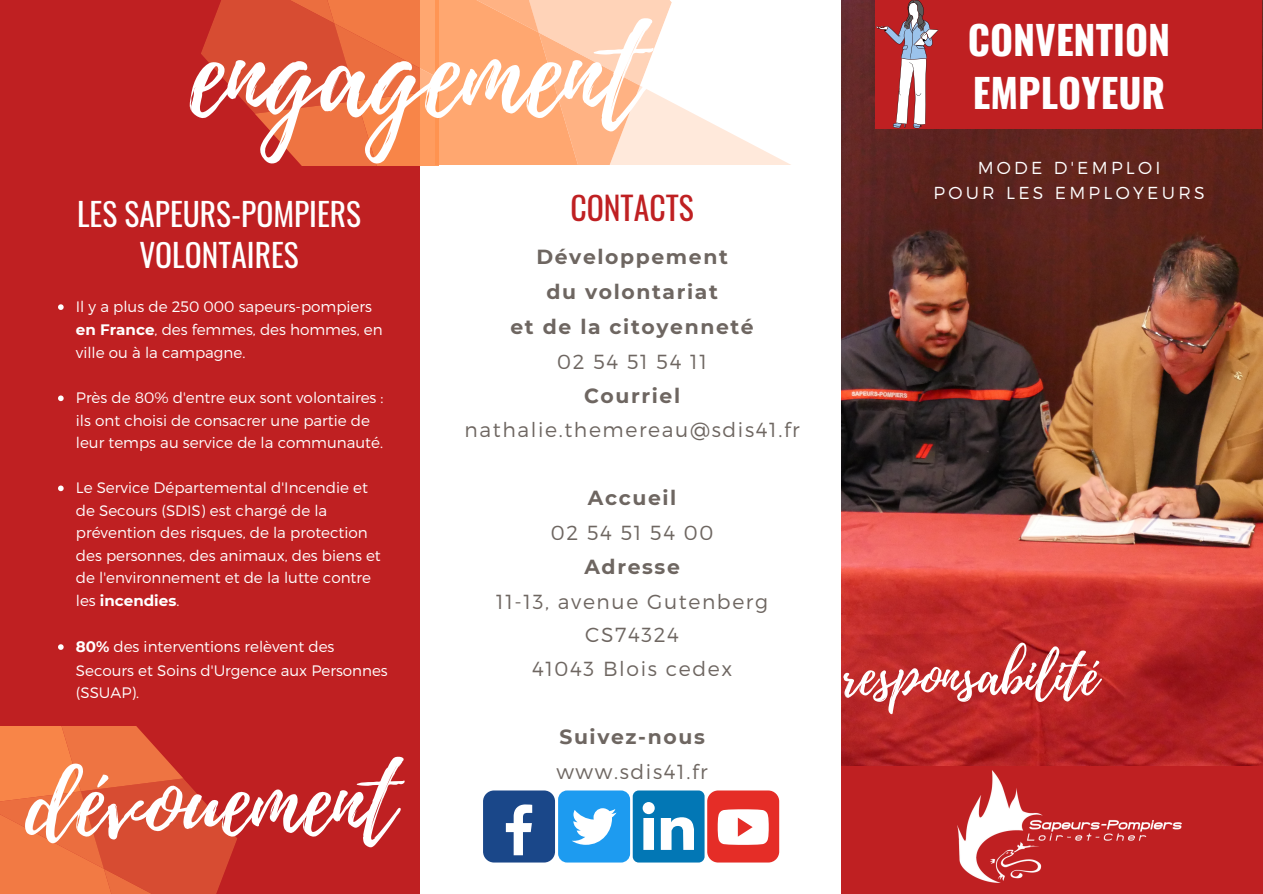
<style>
.page{position:relative;width:1263px;height:894px;background:#fff}
.page>*{position:absolute;margin:0;border:0;box-sizing:border-box;transform-origin:0 0}
.t1{font:120px "Playlist Script";color:#fff}
.t2{font:96px "Playlist Script";color:#fff}
.t3{font:54px "Playlist Script";color:#fff}
.t4{font:700 39.45px/52.8px "Oswald";color:#fff}
.t5{font:31.8px "Oswald";color:#bf2022}
.t6{font:31.5px/41.5px "Oswald";color:#fff;text-align:center}
.t7{font:300 20.4px "Montserrat";letter-spacing:.08em;color:#6e6661}
.t8{font:700 20.4px "Montserrat";letter-spacing:.08em;color:#6e6661}
.t9{font:300 17.25px "Montserrat";letter-spacing:.19em;color:#fff}
.t10{font:300 15.15px/22.5px "Montserrat";color:#fff}
.s1{font-weight:700}
</style>
<div class="page">
<div style="left:0;top:0;width:1263px;height:893px;background:#bf2022"></div>
<img style="left:841px;top:0;width:422px;height:765px">
<div style="left:876px;top:0;width:386px;height:128px;background:#bf2022"></div>
<div style="left:421px;top:0;width:420px;height:893px;background:#fff"></div>
<svg style="left:0;top:726px;width:237px;height:167px"></svg>
<img style="left:957px;top:770px;width:224px;height:112px">
<div style="left:707px;top:790px;width:72px;height:72px;background:#e52d27;border-radius:11px"></div>
<svg style="left:718px;top:809px;width:51px;height:35px;background:#fbe3e2"></svg>
<svg style="left:633px;top:790px;width:72px;height:72px"></svg>
<div style="left:558px;top:790px;width:72px;height:72px;background:#1d9bf0;border-radius:9px"></div>
<svg style="left:572px;top:808px;width:45px;height:36px"></svg>
<div style="left:483px;top:790px;width:72px;height:72px;background:#1a4789;border-radius:11px"></div>
<svg style="left:506px;top:804px;width:26px;height:51px"></svg>
<svg style="left:201px;top:0;width:1007px;height:165px"></svg>
<svg style="left:58px;top:304px;width:6px;height:6px"></svg>
<svg style="left:58px;top:395px;width:6px;height:6px"></svg>
<svg style="left:58px;top:485px;width:6px;height:6px"></svg>
<svg style="left:58px;top:644px;width:6px;height:5px"></svg>
<p class="t1" style="left:190px;top:-11px;width:453px">engagement</p>
<p class="t6" style="left:77px;top:191px;width:286px">LES SAPEURS-POMPIERS<br>VOLONTAIRES</p>
<p class="t10" style="left:76px;top:294px;width:308px;line-height:23.1px">Il y a plus de 250 000 sapeurs-pompiers <span class="s1">en France</span>, des femmes, des hommes, en ville ou à la campagne.</p>
<p class="t10" style="left:76px;top:386px;width:309px">Près de 80% d'entre eux sont volontaires : ils ont choisi de consacrer une partie de leur temps au service de la communauté.</p>
<p class="t10" style="left:76px;top:476px;width:306px">Le Service Départemental d'Incendie et de Secours (SDIS) est chargé de la prévention des risques, de la protection des personnes, des animaux, des biens et de l'environnement et de la lutte contre les <span class="s1">incendies</span>.</p>
<p class="t10" style="left:76px;top:634px;width:313px;line-height:23.1px"><span class="s1">80%</span> des interventions relèvent des<br>Secours et Soins d'Urgence aux Personnes (SSUAP).</p>
<p class="t2" style="left:27px;top:733px;width:370px">dévouement</p>
<p class="t5" style="left:570px;top:182px;width:125px">CONTACTS</p>
<p class="t8" style="left:536px;top:244px;width:193px">Développement</p>
<p class="t8" style="left:546px;top:279px;width:173px">du volontariat</p>
<p class="t8" style="left:510px;top:314px;width:245px">et de la citoyenneté</p>
<p class="t7" style="left:557px;top:348px;width:151px">02 54 51 54 11</p>
<p class="t8" style="left:584px;top:382px;width:98px">Courriel</p>
<p class="t7" style="left:464px;top:417px;width:337px">nathalie.themereau@sdis41.fr</p>
<p class="t8" style="left:588px;top:485px;width:90px">Accueil</p>
<p class="t7" style="left:551px;top:519px;width:164px">02 54 51 54 00</p>
<p class="t8" style="left:584px;top:553px;width:97px">Adresse</p>
<p class="t7" style="left:496px;top:588px;width:273px">11-13, avenue Gutenberg</p>
<p class="t7" style="left:585px;top:621px;width:95px">CS74324</p>
<p class="t7" style="left:532px;top:655px;width:202px">41043 Blois cedex</p>
<p class="t8" style="left:559px;top:723px;width:147px">Suivez-nous</p>
<p class="t7" style="left:556px;top:757px;width:153px">www.sdis41.fr</p>
<p class="t4" style="left:968px;top:12px;width:204px">CONVENTION<br>EMPLOYEUR</p>
<p class="t9" style="left:978px;top:156px;width:184px">MODE D'EMPLOI</p>
<p class="t9" style="left:933px;top:181px;width:273px">POUR LES EMPLOYEURS</p>
<p class="t3" style="left:841px;top:637px;width:258px">responsabilité</p>
</div>
